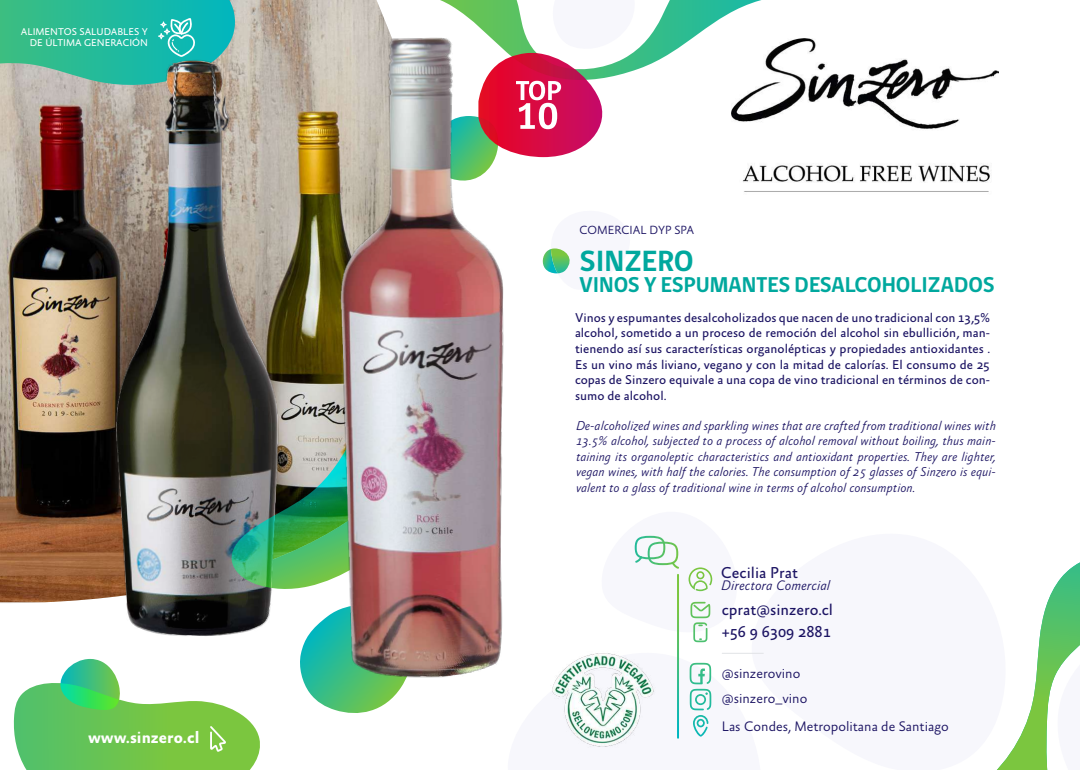
<style>
.page{position:relative;width:1080px;height:770px;background:#fff}
.page>*{position:absolute;margin:0;border:0;box-sizing:border-box;transform-origin:0 0}
.t1{font:700 30px "gob CL";color:#00a89e}
.t2{font:700 22px "gob CL";color:#00a89e}
.t3{font:700 17px "Absara Sans";color:#fff}
.t4{font:16px/22.7px "Absara Sans";color:#1c1463}
.t5{font:300 14px/25.3px "Absara Sans";color:#1c1463}
.t6{font:italic 300 14px "Absara Sans";color:#1c1463}
.t7{font:italic 300 13px/15.6px "Absara Sans";color:#1c1463;text-align:justify}
.t8{font:13px/15.6px "Absara Sans";color:#1c1463;text-align:justify}
.t9{font:300 12px "Absara Sans";color:#1c1463}
.t10{font:10px/11px "Absara Sans";color:#fff;text-align:right}
</style>
<div class="page">
<svg style="left:997px;top:562px;width:83px;height:208px"></svg>
<svg style="left:1050px;top:594px;width:30px;height:176px"></svg>
<img style="left:0;top:0;width:298px;height:602px">
<img style="left:105px;top:51px;width:179px;height:585px">
<svg style="left:0;top:0;width:237px;height:87px;background:#3fb59c"></svg>
<svg style="left:542px;top:248px;width:28px;height:26px"></svg>
<svg style="left:13px;top:659px;width:247px;height:111px"></svg>
<svg style="left:634px;top:535px;width:130px;height:204px"></svg>
<hr style="left:722px;top:653px;width:41px;height:1px;background:#e1e3e6">
<img style="left:744px;top:39px;width:254px;height:153px">
<svg style="left:315px;top:699px;width:76px;height:14px"></svg>
<img style="left:231px;top:340px;width:67px;height:250px">
<svg style="left:518px;top:0;width:244px;height:183px"></svg>
<img style="left:298px;top:0;width:220px;height:699px">
<img style="left:550px;top:627px;width:111px;height:121px">
<p class="t10" style="left:21px;top:27px;width:129px">ALIMENTOS SALUDABLES Y<br>DE ÚLTIMA GENERACIÓN</p>
<h3 class="t3" style="left:88px;top:728px;width:113px">www.sinzero.cl</h3>
<p class="t9" style="left:579px;top:224px;width:116px">COMERCIAL DYP SPA</p>
<h1 class="t1" style="left:579px;top:241px;width:116px">SINZERO</h1>
<h2 class="t2" style="left:579px;top:270px;width:417px">VINOS Y ESPUMANTES DESALCOHOLIZADOS</h2>
<p class="t8" style="left:575px;top:310px;width:417px">Vinos y espumantes desalcoholizados que nacen de uno tradicional con 13,5% alcohol, sometido a un proceso de remoción del alcohol sin ebullición, man&shy;tienendo así sus características organolépticas y propiedades antioxidantes .<br>Es un vino más liviano, vegano y con la mitad de calorías. El consumo de 25 copas de Sinzero equivale a una copa de vino tradicional en términos de con&shy;sumo de alcohol.</p>
<p class="t7" style="left:576px;top:418px;width:422px">De-alcoholized wines and sparkling wines that are crafted from traditional wines with 13.5% alcohol, subjected to a process of alcohol removal without boiling, thus main&shy;taining its organoleptic characteristics and antioxidant properties. They are lighter, vegan wines, with half the calories. The consumption of 25 glasses of Sinzero is equi&shy;valent to a glass of traditional wine in terms of alcohol consumption.</p>
<p class="t4" style="left:721px;top:562px;width:78px">Cecilia Prat</p>
<p class="t4" style="left:722px;top:599px;width:113px">cprat@sinzero.cl +56 9 6309 2881</p>
<p class="t5" style="left:722px;top:661px;width:87px">@sinzerovino @sinzero_vino</p>
<p class="t6" style="left:721px;top:578px;width:110px">Directora Comercial</p>
<p class="t5" style="left:722px;top:714px;width:229px">Las Condes, Metropolitana de Santiago</p>
</div>
